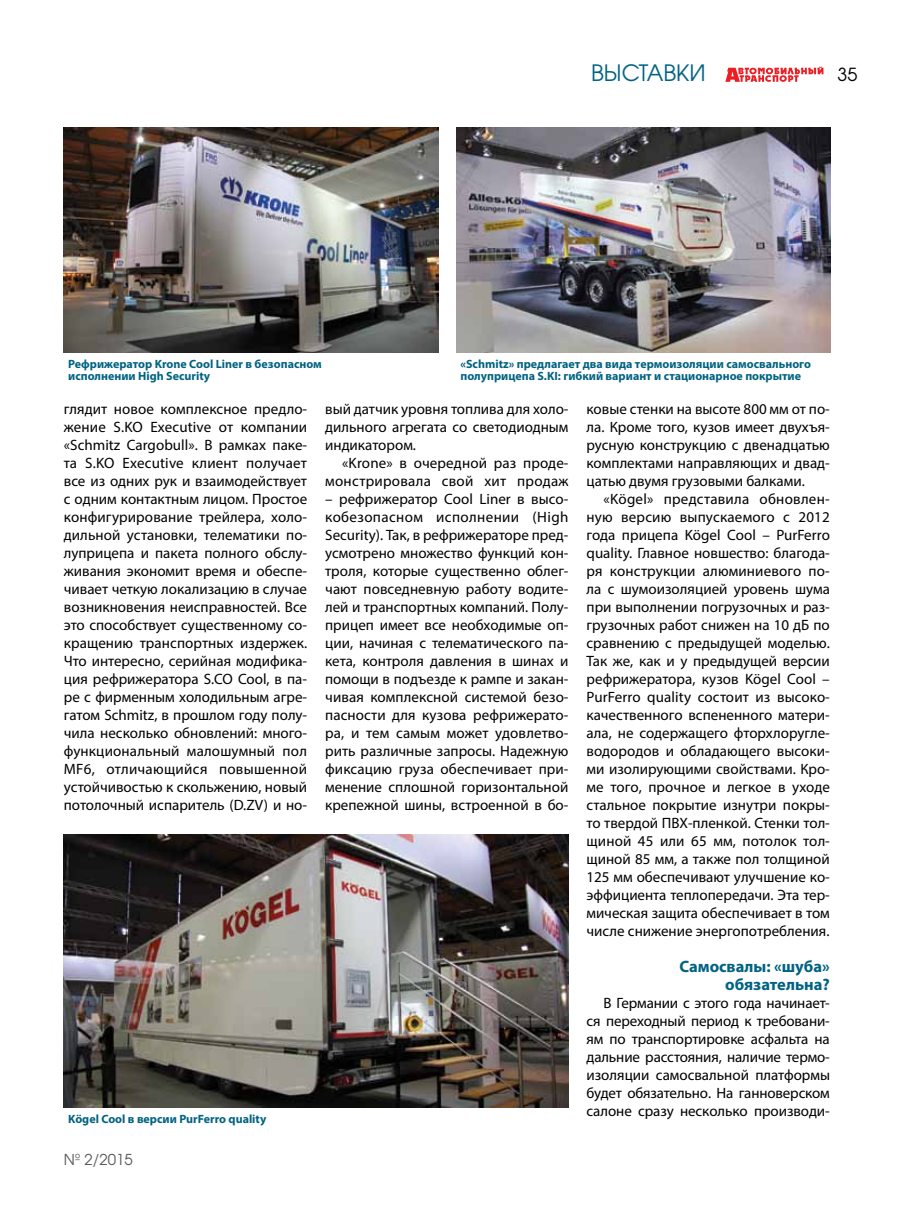
<style>
.page{position:relative;width:915px;height:1212px;background:#fff}
.page>*{position:absolute;margin:0;border:0;box-sizing:border-box;transform-origin:0 0}
.t1{font:22.5px "AG Avalanche C";color:#006382}
.t2{font:18px "AG Avalanche C";color:#000}
.t3{font:700 16.5px/18px "Myriad Pro";color:#006382;text-align:right}
.t4{font:15px/18px "Myriad Pro";color:#000;text-align:justify}
.t5{font:15px "AG Avalanche C";color:#58595b}
.t6{font:700 12px/12px "Myriad Pro";color:#006382}
</style>
<div class="page">
<svg style="left:725px;top:66px;width:98px;height:16px"></svg>
<img style="left:64px;top:128px;width:374px;height:225px">
<img style="left:456px;top:128px;width:374px;height:225px">
<img style="left:64px;top:835px;width:504px;height:273px">
<h1 class="t1" style="left:590px;top:59px;width:116px">ВЫСТАВКИ</h1>
<p class="t2" style="left:837px;top:63px;width:21px">35</p>
<p class="t6" style="left:68px;top:358px;width:255px">Рефрижератор Krone Cool Liner в безопасном исполнении High Security</p>
<p class="t6" style="left:460px;top:358px;width:352px">«Schmitz» предлагает два вида термоизоляции самосвального полуприцепа S.KI: гибкий вариант и стационарное покрытие</p>
<p class="t4" style="left:64px;top:400px;width:245px">глядит новое комплексное предло&shy;жение S.KO Executive от компании «Schmitz Cargobull». В рамках паке&shy;та S.KO Executive клиент получает все из одних рук и взаимодействует с одним контактным лицом. Простое конфигурирование трейлера, холо&shy;дильной установки, телематики по&shy;луприцепа и пакета полного обслу&shy;живания экономит время и обеспе&shy;чивает четкую локализацию в случае возникновения неисправностей. Все это способствует существенному со&shy;кращению транспортных издержек.<br>Что интересно, серийная модифика&shy;ция рефрижератора S.CO Cool, в па&shy;ре с фирменным холодильным агре&shy;гатом Schmitz, в прошлом году полу&shy;чила несколько обновлений: много&shy;функциональный малошумный пол MF6, отличающийся повышенной устойчивостью к скольжению, новый потолочный испаритель (D.ZV) и но-</p>
<p class="t4" style="left:325px;top:400px;width:245px">вый датчик уровня топлива для холо&shy;дильного агрегата со светодиодным индикатором.</p>
<p class="t4" style="left:325px;top:454px;width:245px;text-align:right">«Krone» в очередной раз проде&shy;монстрировала свой хит продаж</p>
<p class="t4" style="left:325px;top:490px;width:245px">– рефрижератор Cool Liner в высо&shy;кобезопасном исполнении (High Security). Так, в рефрижераторе пред&shy;усмотрено множество функций кон&shy;троля, которые существенно облег&shy;чают повседневную работу водите&shy;лей и транспортных компаний. Полу&shy;прицеп имеет все необходимые оп&shy;ции, начиная с телематического па&shy;кета, контроля давления в шинах и помощи в подъезде к рампе и закан&shy;чивая комплексной системой безо&shy;пасности для кузова рефрижерато&shy;ра, и тем самым может удовлетво&shy;рить различные запросы. Надежную фиксацию груза обеспечивает при&shy;менение сплошной горизонтальной крепежной шины, встроенной в бо-</p>
<p class="t6" style="left:68px;top:1113px;width:199px">Kögel Cool в версии PurFerro quality</p>
<p class="t5" style="left:64px;top:1150px;width:70px">№ 2/2015</p>
<p class="t4" style="left:586px;top:400px;width:245px">ковые стенки на высоте 800 мм от по&shy;ла. Кроме того, кузов имеет двухъя&shy;русную конструкцию с двенадцатью комплектами направляющих и двад&shy;цатью двумя грузовыми балками.</p>
<p class="t4" style="left:586px;top:490px;width:245px;text-indent:17px">«Kögel» представила обновлен&shy;ную версию выпускаемого с 2012 года прицепа Kögel Cool – PurFerro quality. Главное новшество: благода&shy;ря конструкции алюминиевого по&shy;ла с шумоизоляцией уровень шума при выполнении погрузочных и раз&shy;грузочных работ снижен на 10 дБ по сравнению с предыдущей моделью.<br>Так же, как и у предыдущей версии рефрижератора, кузов Kögel Cool – PurFerro quality состоит из высоко&shy;качественного вспененного матери&shy;ала, не содержащего фторхлоругле&shy;водородов и обладающего высоки&shy;ми изолирующими свойствами. Кро&shy;ме того, прочное и легкое в уходе стальное покрытие изнутри покры&shy;то твердой ПВХ-пленкой. Стенки тол&shy;щиной 45 или 65 мм, потолок тол&shy;щиной 85 мм, а также пол толщиной 125 мм обеспечивают улучшение ко&shy;эффициента теплопередачи. Эта тер&shy;мическая защита обеспечивает в том числе снижение энергопотребления.</p>
<p class="t3" style="left:679px;top:957px;width:152px">Самосвалы: «шуба» обязательна?</p>
<p class="t4" style="left:586px;top:994px;width:245px;text-indent:17px">В Германии с этого года начинает&shy;ся переходный период к требовани&shy;ям по транспортировке асфальта на дальние расстояния, наличие термо&shy;изоляции самосвальной платформы будет обязательно. На ганноверском салоне сразу несколько производи-</p>
</div>
